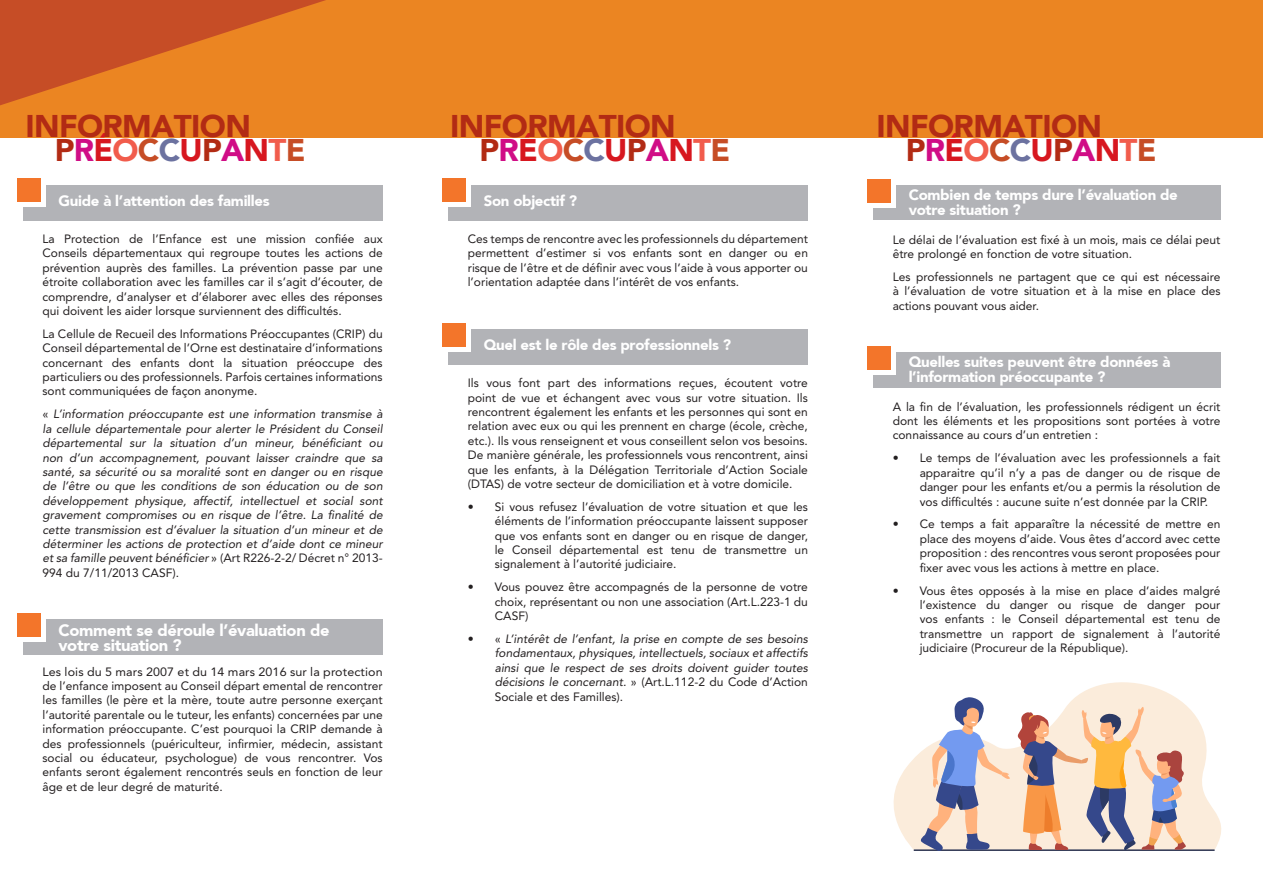
<style>
.page{position:relative;width:1263px;height:893px;background:#fff}
.page>*{position:absolute;margin:0;border:0;box-sizing:border-box;transform-origin:0 0}
.t1{font:900 31.35px "Avenir";letter-spacing:-.025em;color:#d7171f}
.t2{font:900 31.35px "Avenir";letter-spacing:-.02em;color:#b22b14}
.soustitres{font:900 16.5px/15px "Avenir";letter-spacing:-.02em;color:#fff}
.t3{font:900 15px/15px "Avenir";letter-spacing:-.02em;color:#fff}
.courant{font:12px/14.4px "Avenir LT Std";color:#231f20;text-align:justify}
.oblique{font:12px/14.4px "Avenir LT Std";color:#231f20;text-align:justify}
.oblique-2{font:italic 12px/14.4px "Avenir LT Std";color:#231f20;text-align:justify}
.courant-2{font:12px/14.4px "Avenir LT Std";color:#231f20;text-align:justify;scale:1.04 1}
.s1{color:#b22b14}
.s2{color:#d00d86}
.s3{color:#f15c4c}
.s4{color:#c64d26}
.s5{color:#6c72a0}
.s6{font-style:normal}
</style>
<div class="page">
<div style="left:0;top:0;width:425px;height:137px;background:#eb8522"></div>
<div style="left:23px;top:185px;width:360px;height:35px;background:#b2b3b7"></div>
<div style="left:448px;top:185px;width:360px;height:35px;background:#b2b3b7"></div>
<div style="left:873px;top:352px;width:347px;height:36px;background:#b2b3b7"></div>
<div style="left:873px;top:185px;width:347px;height:35px;background:#b2b3b7"></div>
<div style="left:448px;top:329px;width:360px;height:35px;background:#b2b3b7"></div>
<div style="left:23px;top:620px;width:360px;height:35px;background:#b2b3b7"></div>
<div style="left:13px;top:175px;width:32px;height:32px;background:#fff"></div>
<div style="left:17px;top:178px;width:24px;height:24px;background:#f3752a"></div>
<div style="left:439px;top:175px;width:32px;height:32px;background:#fff"></div>
<div style="left:442px;top:178px;width:24px;height:24px;background:#f3752a"></div>
<div style="left:863px;top:342px;width:33px;height:33px;background:#fff"></div>
<div style="left:867px;top:346px;width:24px;height:24px;background:#f3752a"></div>
<div style="left:863px;top:175px;width:33px;height:33px;background:#fff"></div>
<div style="left:867px;top:179px;width:24px;height:24px;background:#f3752a"></div>
<div style="left:439px;top:319px;width:32px;height:32px;background:#fff"></div>
<div style="left:442px;top:323px;width:24px;height:23px;background:#f3752a"></div>
<div style="left:13px;top:610px;width:32px;height:32px;background:#fff"></div>
<div style="left:17px;top:613px;width:24px;height:24px;background:#f3752a"></div>
<div style="left:425px;top:0;width:425px;height:137px;background:#eb8522"></div>
<div style="left:850px;top:0;width:413px;height:137px;background:#eb8522"></div>
<svg style="left:0;top:0;width:326px;height:105px"></svg>
<svg style="left:893px;top:682px;width:328px;height:168px"></svg>
<hr style="left:914px;top:849px;width:301px;height:2px;background:#2e3552">
<svg style="left:1016px;top:706px;width:170px;height:144px"></svg>
<svg style="left:919px;top:697px;width:91px;height:154px"></svg>
<p class="t2" style="left:25px;top:108px;width:227px">INFORMATION</p>
<p class="t2" style="left:450px;top:108px;width:227px">INFORMATION</p>
<p class="t2" style="left:876px;top:108px;width:227px">INFORMATION</p>
<p class="t1" style="left:55px;top:131px;width:252px"><span class="s1">P</span><span class="s2">R</span>É<span class="s3">O</span><span class="s4">C</span><span class="s5">C</span>U<span class="s1">P</span><span class="s2">A</span>N<span class="s3">T</span><span class="s4">E</span></p>
<p class="t1" style="left:480px;top:131px;width:252px"><span class="s1">P</span><span class="s2">R</span>É<span class="s3">O</span><span class="s4">C</span><span class="s5">C</span>U<span class="s1">P</span><span class="s2">A</span>N<span class="s3">T</span><span class="s4">E</span></p>
<p class="t1" style="left:906px;top:131px;width:252px"><span class="s1">P</span><span class="s2">R</span>É<span class="s3">O</span><span class="s4">C</span><span class="s5">C</span>U<span class="s1">P</span><span class="s2">A</span>N<span class="s3">T</span><span class="s4">E</span></p>
<p class="t3" style="left:58px;top:193px;width:213px">Guide à l’attention des familles</p>
<p class="t3" style="left:484px;top:193px;width:95px">Son objectif ?</p>
<p class="courant" style="left:43px;top:232px;width:342px">La Protection de l’Enfance est une mission confiée aux Conseils départementaux qui regroupe toutes les actions de prévention auprès des familles. La prévention passe par une étroite collaboration avec les familles car il s’agit d’écouter, de comprendre, d’analyser et d’élaborer avec elles des réponses qui doivent les aider lorsque surviennent des difficultés.</p>
<p class="courant" style="left:43px;top:327px;width:342px">La Cellule de Recueil des Informations Préoccupantes (CRIP) du Conseil départemental de l’Orne est destinataire d’informations concernant des enfants dont la situation préoccupe des particuliers ou des professionnels. Parfois certaines informations sont communiquées de façon anonyme.</p>
<p class="oblique-2" style="left:43px;top:407px;width:342px"><span class="s6">«</span> L’information préoccupante est une information transmise à la cellule départementale pour alerter le Président du Conseil départemental sur la situation d’un mineur, bénéficiant ou non d’un accompagnement, pouvant laisser craindre que sa santé, sa sécurité ou sa moralité sont en danger ou en risque de l’être ou que les conditions de son éducation ou de son développement physique, affectif, intellectuel et social sont gravement compromises ou en risque de l’être. La finalité de cette transmission est d’évaluer la situation d’un mineur et de déterminer les actions de protection et d’aide dont ce mineur et sa famille peuvent bénéficier <span class="s6">» (Art R226-2-2/ Décret n° 2013- 994 du 7/11/2013 CASF).</span></p>
<p class="soustitres" style="left:58px;top:622px;width:273px">Comment se déroule l’évaluation de votre situation ?</p>
<p class="courant-2" style="left:43px;top:664px;width:329px">Les lois du 5 mars 2007 et du 14 mars 2016 sur la protection de l’enfance imposent au Conseil départ emental de rencontrer les familles (le père et la mère, toute autre personne exerçant l’autorité parentale ou le tuteur, les enfants) concernées par une information préoccupante. C’est pourquoi la CRIP demande à des professionnels (puériculteur, infirmier, médecin, assistant social ou éducateur, psychologue) de vous rencontrer. Vos enfants seront également rencontrés seuls en fonction de leur âge et de leur degré de maturité.</p>
<p class="oblique" style="left:468px;top:232px;width:342px">Ces temps de rencontre avec les professionnels du département permettent d’estimer si vos enfants sont en danger ou en risque de l’être et de définir avec vous l’aide à vous apporter ou l’orientation adaptée dans l’intérêt de vos enfants.</p>
<p class="t3" style="left:484px;top:338px;width:249px">Quel est le rôle des professionnels ?</p>
<p class="oblique" style="left:468px;top:376px;width:342px">Ils vous font part des informations reçues, écoutent votre point de vue et échangent avec vous sur votre situation. Ils rencontrent également les enfants et les personnes qui sont en relation avec eux ou qui les prennent en charge (école, crèche, etc.). Ils vous renseignent et vous conseillent selon vos besoins.<br>De manière générale, les professionnels vous rencontrent, ainsi que les enfants, à la Délégation Territoriale d’Action Sociale (DTAS) de votre secteur de domiciliation et à votre domicile.</p>
<p class="courant" style="left:495px;top:500px;width:315px;text-indent:-27px">• Si vous refusez l’évaluation de votre situation et que les éléments de l’information préoccupante laissent supposer que vos enfants sont en danger ou en risque de danger, le Conseil départemental est tenu de transmettre un signalement à l’autorité judiciaire.</p>
<p class="courant" style="left:495px;top:580px;width:315px;text-indent:-27px">• Vous pouvez être accompagnés de la personne de votre choix, représentant ou non une association (Art.L.223-1 du CASF)</p>
<p class="oblique-2" style="left:495px;top:632px;width:315px;text-indent:-27px"><span class="s6">• «</span> L’intérêt de l’enfant, la prise en compte de ses besoins fondamentaux, physiques, intellectuels, sociaux et affectifs ainsi que le respect de ses droits doivent guider toutes décisions le concernant. <span class="s6">» (Art.L.112-2 du Code d’Action Sociale et des Familles).</span></p>
<p class="t3" style="left:909px;top:188px;width:271px">Combien de temps dure l’évaluation de votre situation ?</p>
<p class="oblique" style="left:893px;top:232px;width:329px">Le délai de l’évaluation est fixé à un mois, mais ce délai peut être prolongé en fonction de votre situation.</p>
<p class="oblique" style="left:893px;top:270px;width:329px">Les professionnels ne partagent que ce qui est nécessaire à l’évaluation de votre situation et à la mise en place des actions pouvant vous aider.</p>
<p class="t3" style="left:909px;top:354px;width:263px">Quelles suites peuvent être données à l’information préoccupante ?</p>
<p class="oblique" style="left:893px;top:399px;width:329px">A la fin de l’évaluation, les professionnels rédigent un écrit dont les éléments et les propositions sont portées à votre connaissance au cours d’un entretien :</p>
<p class="courant" style="left:920px;top:451px;width:302px;text-indent:-27px">• Le temps de l’évaluation avec les professionnels a fait apparaitre qu’il n’y a pas de danger ou de risque de danger pour les enfants et/ou a permis la résolution de vos difficultés : aucune suite n’est donnée par la CRIP.</p>
<p class="courant" style="left:920px;top:517px;width:302px;text-indent:-27px">• Ce temps a fait apparaître la nécessité de mettre en place des moyens d’aide. Vous êtes d’accord avec cette proposition : des rencontres vous seront proposées pour fixer avec vous les actions à mettre en place.</p>
<p class="courant" style="left:920px;top:583px;width:302px;text-indent:-27px">• Vous êtes opposés à la mise en place d’aides malgré l’existence du danger ou risque de danger pour vos enfants : le Conseil départemental est tenu de transmettre un rapport de signalement à l’autorité judiciaire (Procureur de la République).</p>
</div>
